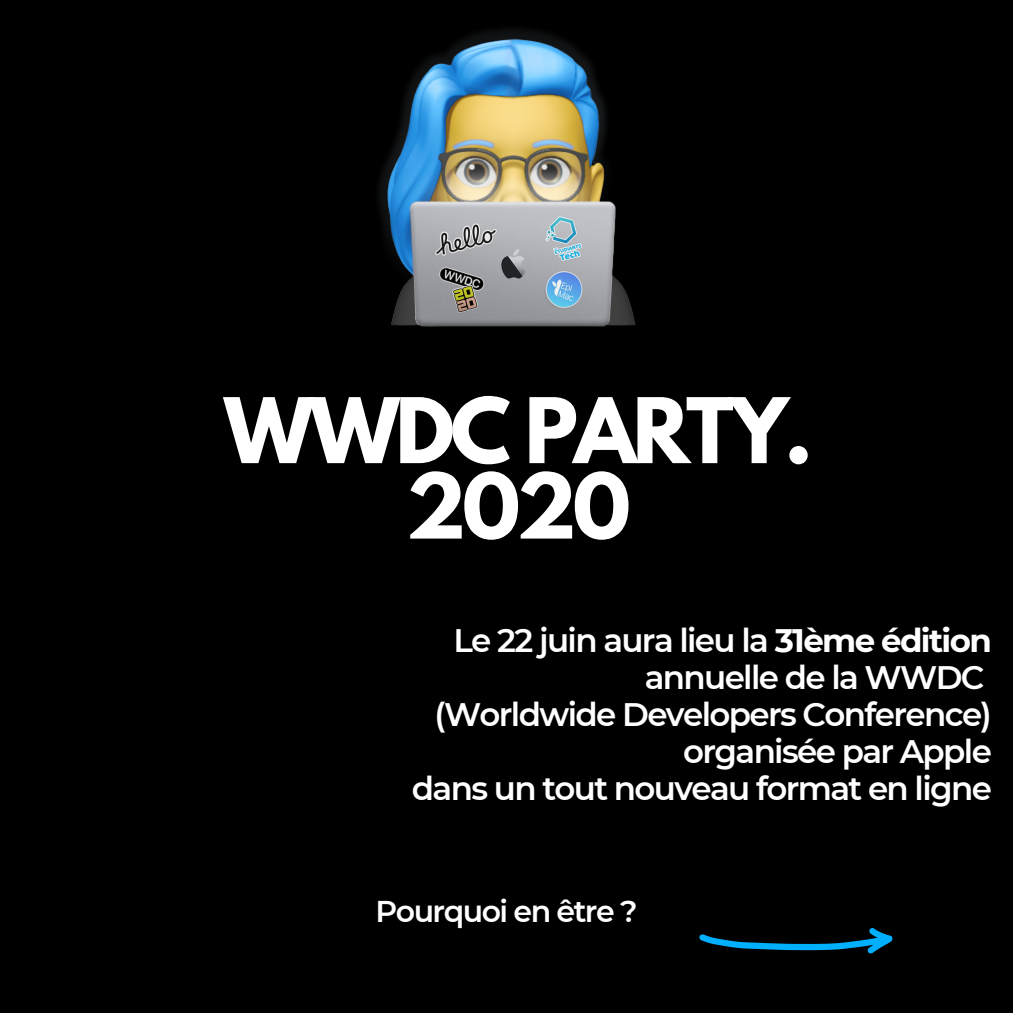
<style>
.page{position:relative;width:1013px;height:1013px;background:#fff}
.page>*{position:absolute;margin:0;border:0;box-sizing:border-box;transform-origin:0 0}
.t1{font:700 80px/75.4px "League Spartan";letter-spacing:-.05em;color:#fff;text-align:center}
.t2{font:600 32.5px/37px "Montserrat";letter-spacing:-.05em;color:#fff;text-align:right}
.t3{font:600 30px "Montserrat";letter-spacing:-.05em;color:#fff}
.s1{font-weight:700}
</style>
<div class="page">
<div style="left:0;top:0;width:1012px;height:1012px;background:#000"></div>
<svg style="left:699px;top:928px;width:194px;height:26px"></svg>
<img style="left:379px;top:29px;width:257px;height:298px">
<h1 class="t1" style="left:224px;top:403px;width:590px">WWDC PARTY.<br>2020</h1>
<p class="t2" style="left:412px;top:622px;width:581px">Le 22 juin aura lieu la <span class="s1">31ème édition </span>annuelle de la WWDC<br>(Worldwide Developers Conference) organisée par Apple<br>dans un tout nouveau format en ligne</p>
<p class="t3" style="left:375px;top:893px;width:263px">Pourquoi en être ?</p>
</div>
